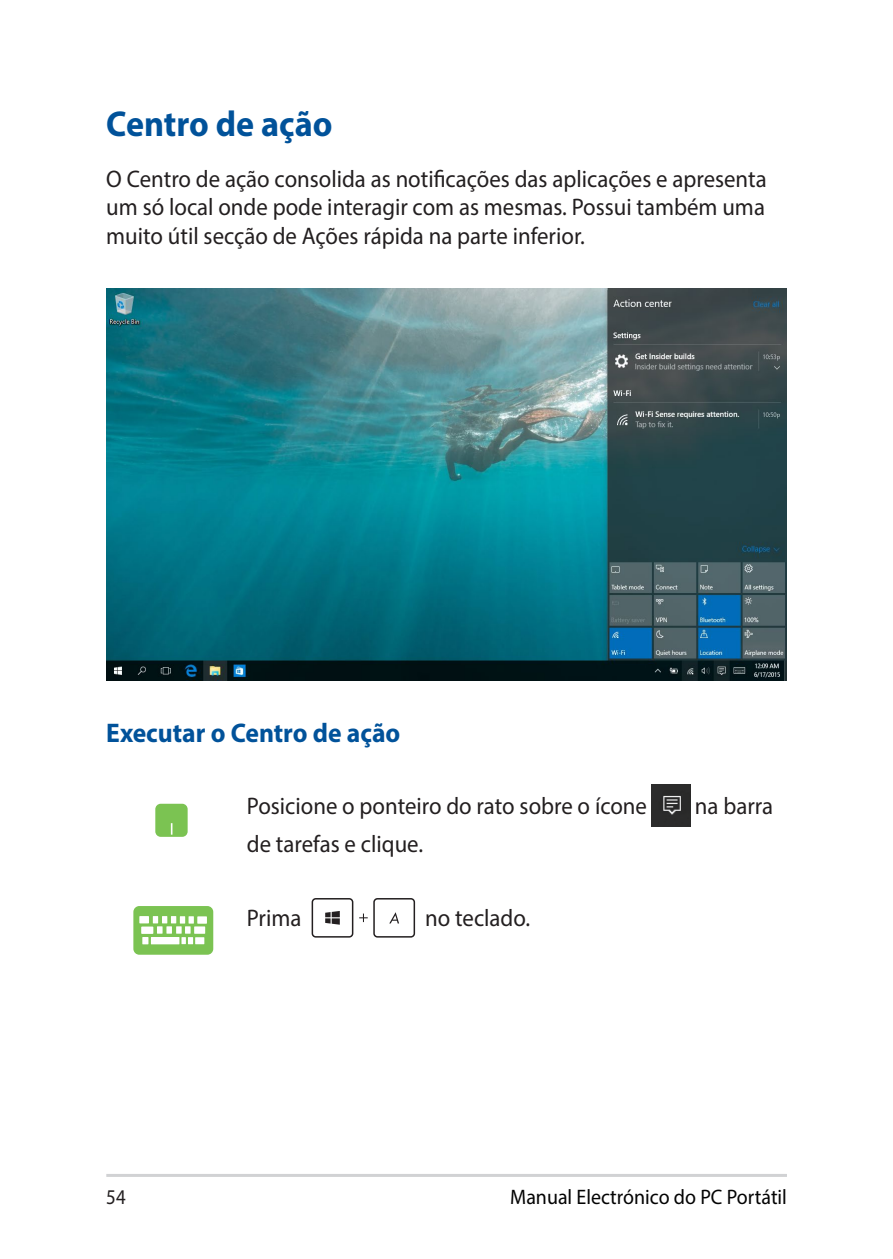
<style>
.page{position:relative;width:893px;height:1259px;background:#fff}
.page>*{position:absolute;margin:0;border:0;box-sizing:border-box;transform-origin:0 0}
.t1{font:700 36px "Myriad Pro";color:#01529a;scale:.95 1}
.t2{font:700 27px "Myriad Pro";color:#01529a;scale:.95 1}
.t3{font:24px/28.8px "Myriad Pro";color:#231f20;text-align:justify;scale:.95 1}
.t4{font:21px "Myriad Pro";color:#030303;scale:.95 1}
.t5{font:21px "Myriad Pro";color:#231f20;scale:.9 1}
</style>
<div class="page">
<hr style="left:106px;top:1174px;width:681px;height:3px;background:#d1d2d4">
<img style="left:106px;top:288px;width:681px;height:393px">
<svg style="left:155px;top:803px;width:33px;height:34px"></svg>
<img style="left:652px;top:784px;width:38px;height:42px">
<div style="left:134px;top:907px;width:78px;height:46px;background:#7bc352;border-radius:5px"></div>
<div style="left:133px;top:906px;width:80px;height:48px;border:2px solid #7bc352;border-radius:5px"></div>
<svg style="left:153px;top:916px;width:41px;height:7px"></svg>
<div style="left:197px;top:916px;width:10px;height:7px;background:#fff"></div>
<div style="left:141px;top:926px;width:12px;height:8px;background:#fff"></div>
<div style="left:142px;top:937px;width:6px;height:7px;background:#fff"></div>
<div style="left:157px;top:926px;width:6px;height:7px;background:#fff"></div>
<div style="left:166px;top:926px;width:6px;height:7px;background:#fff"></div>
<div style="left:176px;top:926px;width:6px;height:7px;background:#fff"></div>
<div style="left:185px;top:926px;width:6px;height:7px;background:#fff"></div>
<div style="left:194px;top:926px;width:11px;height:7px;background:#fff"></div>
<div style="left:195px;top:937px;width:9px;height:7px;background:#fff"></div>
<div style="left:139px;top:916px;width:10px;height:7px;background:#fff"></div>
<svg style="left:151px;top:937px;width:45px;height:18px"></svg>
<div style="left:373px;top:898px;width:42px;height:39px;border:2px solid #231f20;border-radius:3px"></div>
<svg style="left:359px;top:913px;width:9px;height:9px"></svg>
<div style="left:312px;top:898px;width:41px;height:39px;border:2px solid #231f20;border-radius:3px"></div>
<svg style="left:325px;top:911px;width:15px;height:13px"></svg>
<svg style="left:389px;top:912px;width:10px;height:11px"></svg>
<h1 class="t1" style="left:106px;top:101px;width:240px">Centro de ação</h1>
<p class="t3" style="left:106px;top:164px;width:697px">O Centro de ação consolida as notificações das aplicações e apresenta um só local onde pode interagir com as mesmas. Possui também uma muito útil secção de Ações rápida na parte inferior.</p>
<p class="t2" style="left:106px;top:715px;width:311px">Executar o Centro de ação</p>
<p class="t3" style="left:247px;top:791px;width:423px">Posicione o ponteiro do rato sobre o ícone</p>
<p class="t3" style="left:695px;top:791px;width:84px">na barra</p>
<p class="t3" style="left:247px;top:828px;width:187px">de tarefas e clique.</p>
<p class="t3" style="left:247px;top:903px;width:59px">Prima</p>
<p class="t3" style="left:425px;top:903px;width:112px">no teclado.</p>
<p class="t5" style="left:106px;top:1184px;width:23px">54</p>
<p class="t4" style="left:510px;top:1184px;width:293px">Manual Electrónico do PC Portátil</p>
</div>
